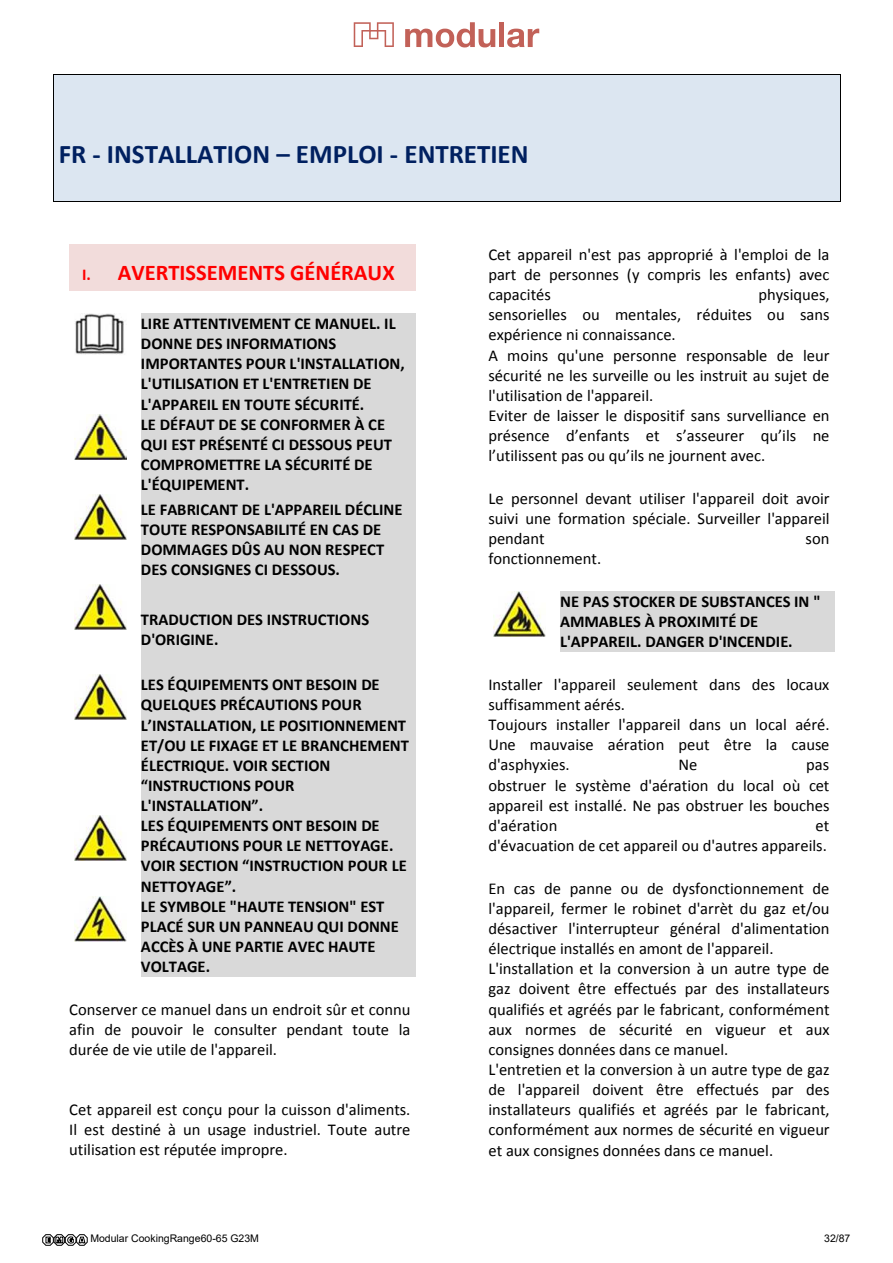
<style>
.page{position:relative;width:893px;height:1263px;background:#fff}
.page>*{position:absolute;margin:0;border:0;box-sizing:border-box;transform-origin:0 0}
.t1{font:700 27px "Calibri";color:#002060}
.t2{font:700 22.5px "Calibri";color:#f00}
.t3{font:16.5px/20.1px "Calibri";color:#000;text-align:justify}
.t4{font:700 16.5px/20.1px "Calibri";color:#000}
.t5{font:10.5px "Arial";color:#000}
.s1{font-size:16.5px}
</style>
<div class="page">
<div style="left:54px;top:75px;width:786px;height:126px;background:#dce6f1"></div>
<hr style="left:54px;top:74px;width:786px;height:1px;background:#000">
<hr style="left:53px;top:75px;width:1px;height:126px;background:#000">
<hr style="left:54px;top:201px;width:786px;height:1px;background:#000">
<hr style="left:840px;top:75px;width:1px;height:126px;background:#000">
<div style="left:69px;top:244px;width:346px;height:47px;background:#f2dcdb"></div>
<div style="left:141px;top:313px;width:274px;height:101px;background:#d9d9d9"></div>
<div style="left:141px;top:414px;width:274px;height:81px;background:#d9d9d9"></div>
<div style="left:141px;top:495px;width:274px;height:90px;background:#d9d9d9"></div>
<div style="left:141px;top:585px;width:274px;height:90px;background:#d9d9d9"></div>
<div style="left:141px;top:675px;width:274px;height:141px;background:#d9d9d9"></div>
<div style="left:141px;top:816px;width:274px;height:80px;background:#d9d9d9"></div>
<div style="left:141px;top:896px;width:274px;height:81px;background:#d9d9d9"></div>
<div style="left:560px;top:592px;width:274px;height:60px;background:#d9d9d9"></div>
<img style="left:75px;top:313px;width:49px;height:42px">
<img style="left:75px;top:414px;width:51px;height:45px">
<img style="left:75px;top:495px;width:51px;height:45px">
<img style="left:75px;top:585px;width:51px;height:45px">
<img style="left:75px;top:675px;width:51px;height:45px">
<img style="left:75px;top:816px;width:51px;height:45px">
<img style="left:75px;top:896px;width:51px;height:45px">
<img style="left:493px;top:591px;width:52px;height:45px">
<svg style="left:43px;top:1234px;width:45px;height:12px"></svg>
<svg style="left:354px;top:22px;width:40px;height:25px"></svg>
<svg style="left:405px;top:22px;width:90px;height:25px"></svg>
<div style="left:499px;top:22px;width:5px;height:25px;background:#c26158"></div>
<svg style="left:507px;top:29px;width:32px;height:18px"></svg>
<h1 class="t1" style="left:59px;top:137px;width:471px">FR - INSTALLATION – EMPLOI - ENTRETIEN</h1>
<h2 class="t2" style="left:82px;top:259px;width:314px"><span class="s1">I.</span> AVERTISSEMENTS GÉNÉRAUX</h2>
<p class="t4" style="left:141px;top:313px;width:265px">LIRE ATTENTIVEMENT CE MANUEL. IL<br>DONNE DES INFORMATIONS<br>IMPORTANTES POUR L'INSTALLATION,<br>L'UTILISATION ET L'ENTRETIEN DE<br>L'APPAREIL EN TOUTE SÉCURITÉ.<br>LE DÉFAUT DE SE CONFORMER À CE<br>QUI EST PRÉSENTÉ CI DESSOUS PEUT<br>COMPROMETTRE LA SÉCURITÉ DE<br>L'ÉQUIPEMENT.</p>
<p class="t4" style="left:141px;top:499px;width:263px">LE FABRICANT DE L'APPAREIL DÉCLINE<br>TOUTE RESPONSABILITÉ EN CAS DE<br>DOMMAGES DÛS AU NON RESPECT<br>DES CONSIGNES CI DESSOUS.</p>
<p class="t4" style="left:141px;top:609px;width:230px">TRADUCTION DES INSTRUCTIONS<br>D'ORIGINE.</p>
<p class="t4" style="left:141px;top:675px;width:270px">LES ÉQUIPEMENTS ONT BESOIN DE<br>QUELQUES PRÉCAUTIONS POUR<br>L’INSTALLATION, LE POSITIONNEMENT<br>ET/OU LE FIXAGE ET LE BRANCHEMENT<br>ÉLECTRIQUE. VOIR SECTION “INSTRUCTIONS POUR<br>L'INSTALLATION”.<br>LES ÉQUIPEMENTS ONT BESOIN DE<br>PRÉCAUTIONS POUR LE NETTOYAGE.<br>VOIR SECTION “INSTRUCTION POUR LE<br>NETTOYAGE”.<br>LE SYMBOLE "HAUTE TENSION" EST<br>PLACÉ SUR UN PANNEAU QUI DONNE<br>ACCÈS À UNE PARTIE AVEC HAUTE<br>VOLTAGE.</p>
<p class="t3" style="left:69px;top:999px;width:343px">Conserver ce manuel dans un endroit sûr et connu afin de pouvoir le consulter pendant toute la durée de vie utile de l'appareil.</p>
<p class="t3" style="left:69px;top:1099px;width:343px">Cet appareil est conçu pour la cuisson d'aliments.<br>Il est destiné à un usage industriel. Toute autre utilisation est réputée impropre.</p>
<p class="t3" style="left:488px;top:244px;width:343px">Cet appareil n'est pas approprié à l'emploi de la part de personnes (y compris les enfants) avec capacités</p>
<p class="t3" style="left:488px;top:285px;width:343px;text-align:left;text-indent:270px">physiques, sensorielles ou mentales, réduites ou sans expérience ni connaissance.<br>A moins qu'une personne responsable de leur sécurité ne les surveille ou les instruit au sujet de l'utilisation de l'appareil.<br>Eviter de laisser le dispositif sans survelliance en présence d’enfants et s’asseurer qu’ils ne l’utilissent pas ou qu’ils ne journent avec.</p>
<p class="t3" style="left:488px;top:488px;width:343px">Le personnel devant utiliser l'appareil doit avoir suivi une formation spéciale. Surveiller l'appareil pendant</p>
<p class="t3" style="left:805px;top:529px;width:25px">son</p>
<p class="t3" style="left:488px;top:549px;width:114px">fonctionnement.</p>
<p class="t4" style="left:560px;top:591px;width:262px">NE PAS STOCKER DE SUBSTANCES IN "<br>AMMABLES À PROXIMITÉ DE<br>L'APPAREIL. DANGER D'INCENDIE.</p>
<p class="t3" style="left:488px;top:674px;width:343px;text-align:left">Installer l'appareil seulement dans des locaux suffisamment aérés.<br>Toujours installer l'appareil dans un local aéré.<br>Une mauvaise aération peut être la cause d'asphyxies.</p>
<p class="t3" style="left:678px;top:755px;width:20px">Ne</p>
<p class="t3" style="left:488px;top:755px;width:343px;text-indent:318px">pas obstruer le système d'aération du local où cet appareil est installé. Ne pas obstruer les bouches d'aération</p>
<p class="t3" style="left:488px;top:815px;width:343px;text-align:right">et<br>d'évacuation de cet appareil ou d'autres appareils.</p>
<p class="t3" style="left:488px;top:878px;width:343px;text-align:left">En cas de panne ou de dysfonctionnement de l'appareil, fermer le robinet d'arrèt du gaz et/ou désactiver l'interrupteur général d'alimentation électrique installés en amont de l'appareil.<br>L'installation et la conversion à un autre type de gaz doivent être effectués par des installateurs qualifiés et agréés par le fabricant, conformément aux normes de sécurité en vigueur et aux consignes données dans ce manuel.<br>L'entretien et la conversion à un autre type de gaz de l'appareil doivent être effectués par des installateurs qualifiés et agréés par le fabricant, conformément aux normes de sécurité en vigueur et aux consignes données dans ce manuel.</p>
<p class="t5" style="left:90px;top:1231px;width:170px">Modular CookingRange60-65 G23M</p>
<p class="t5" style="left:824px;top:1231px;width:28px">32/87</p>
</div>
